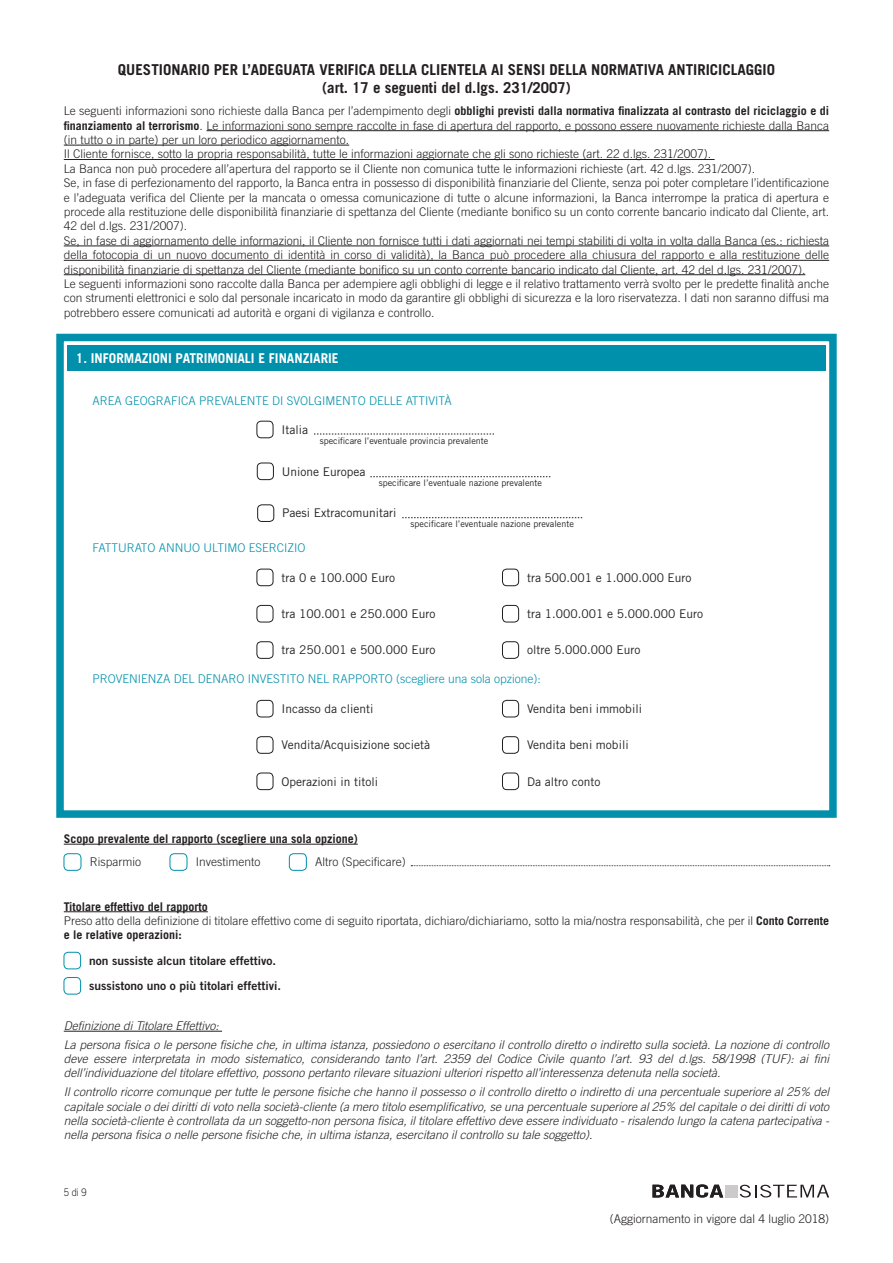
<style>
.page{position:relative;width:893px;height:1263px;background:#fff}
.page>*{position:absolute;margin:0;border:0;box-sizing:border-box;transform-origin:0 0}
.t1{font:700 15px/18px "Trade Gothic LT Std";color:#231f20;text-align:center}
.t2{font:700 13.5px "Trade Gothic LT Std";color:#fff}
.t3{font:300 12px/14.4px "Trade Gothic LT Std";color:#231f20;text-align:justify}
.t4{font:italic 300 12px/14.4px "Trade Gothic LT Std";color:#231f20;text-align:justify}
.t5{font:12px "Trade Gothic LT Std";color:#231f20}
.t6{font:300 12px "Trade Gothic LT Std";color:#0090ab}
.t7{font:700 12px "Trade Gothic LT Std";color:#231f20}
.t8{font:12px "Trade Gothic LT Std Bd 2";color:#231f20}
.t9{font:300 10.5px "Trade Gothic LT Std";color:#231f20;scale:.9 1}
.t10{font:9px "Trade Gothic LT Std";color:#231f20}
.s1{font-weight:700}
</style>
<div class="page">
<svg style="left:652px;top:1184px;width:71px;height:13px"></svg>
<svg style="left:740px;top:1185px;width:89px;height:12px"></svg>
<div style="left:725px;top:1185px;width:13px;height:12px;background:#cdcacb"></div>
<hr style="left:206px;top:130px;width:623px;height:1px;background:#231f20">
<hr style="left:64px;top:145px;width:285px;height:1px;background:#231f20">
<hr style="left:64px;top:159px;width:651px;height:1px;background:#231f20">
<hr style="left:64px;top:246px;width:765px;height:1px;background:#231f20">
<hr style="left:64px;top:260px;width:765px;height:1px;background:#231f20">
<hr style="left:64px;top:274px;width:741px;height:1px;background:#231f20">
<hr style="left:64px;top:1031px;width:158px;height:1px;background:#231f20">
<svg style="left:56px;top:333px;width:781px;height:485px"></svg>
<div style="left:257px;top:569px;width:16px;height:17px;border:1px solid #231f20;border-radius:4px"></div>
<div style="left:502px;top:569px;width:17px;height:17px;border:1px solid #231f20;border-radius:4px"></div>
<div style="left:257px;top:605px;width:16px;height:17px;border:1px solid #231f20;border-radius:4px"></div>
<div style="left:502px;top:605px;width:17px;height:17px;border:1px solid #231f20;border-radius:4px"></div>
<div style="left:257px;top:641px;width:16px;height:17px;border:1px solid #231f20;border-radius:4px"></div>
<div style="left:502px;top:641px;width:17px;height:17px;border:1px solid #231f20;border-radius:4px"></div>
<div style="left:257px;top:700px;width:16px;height:17px;border:1px solid #231f20;border-radius:4px"></div>
<div style="left:502px;top:700px;width:17px;height:17px;border:1px solid #231f20;border-radius:4px"></div>
<div style="left:257px;top:736px;width:16px;height:17px;border:1px solid #231f20;border-radius:4px"></div>
<div style="left:502px;top:736px;width:17px;height:17px;border:1px solid #231f20;border-radius:4px"></div>
<div style="left:257px;top:773px;width:16px;height:17px;border:1px solid #231f20;border-radius:4px"></div>
<div style="left:502px;top:773px;width:17px;height:17px;border:1px solid #231f20;border-radius:4px"></div>
<svg style="left:314px;top:434px;width:180px;height:1px"></svg>
<div style="left:257px;top:421px;width:16px;height:17px;border:1px solid #231f20;border-radius:4px"></div>
<div style="left:257px;top:463px;width:17px;height:17px;border:1px solid #231f20;border-radius:4px"></div>
<div style="left:257px;top:505px;width:17px;height:17px;border:1px solid #231f20;border-radius:4px"></div>
<svg style="left:370px;top:476px;width:180px;height:1px"></svg>
<svg style="left:402px;top:517px;width:180px;height:1px"></svg>
<div style="left:67px;top:345px;width:759px;height:26px;background:#0090ab"></div>
<hr style="left:64px;top:844px;width:294px;height:1px;background:#231f20">
<div style="left:64px;top:853px;width:17px;height:17px;border:1px solid #0090ab;border-radius:4px"></div>
<div style="left:170px;top:853px;width:17px;height:17px;border:1px solid #0090ab;border-radius:4px"></div>
<div style="left:289px;top:853px;width:18px;height:17px;border:1px solid #0090ab;border-radius:4px"></div>
<svg style="left:411px;top:865px;width:419px;height:1px"></svg>
<hr style="left:64px;top:911px;width:144px;height:1px;background:#231f20">
<div style="left:64px;top:952px;width:17px;height:17px;border:1px solid #0090ab;border-radius:4px"></div>
<div style="left:64px;top:977px;width:17px;height:17px;border:1px solid #0090ab;border-radius:4px"></div>
<p class="t1" style="left:118px;top:60px;width:658px">QUESTIONARIO PER L’ADEGUATA VERIFICA DELLA CLIENTELA AI SENSI DELLA NORMATIVA ANTIRICICLAGGIO (art. 17 e seguenti del d.lgs. 231/2007)</p>
<p class="t3" style="left:64px;top:103px;width:767px">Le seguenti informazioni sono richieste dalla Banca per l’adempimento degli <span class="s1">obblighi previsti dalla normativa finalizzata al contrasto del riciclaggio e di finanziamento al terrorismo</span>. Le informazioni sono sempre raccolte in fase di apertura del rapporto, e possono essere nuovamente richieste dalla Banca (in tutto o in parte) per un loro periodico aggiornamento.</p>
<p class="t3" style="left:64px;top:147px;width:649px">Il Cliente fornisce, sotto la propria responsabilità, tutte le informazioni aggiornate che gli sono richieste (art. 22 d.lgs. 231/2007).</p>
<p class="t3" style="left:64px;top:161px;width:693px">La Banca non può procedere all’apertura del rapporto se il Cliente non comunica tutte le informazioni richieste (art. 42 d.lgs. 231/2007).</p>
<p class="t3" style="left:64px;top:175px;width:767px">Se, in fase di perfezionamento del rapporto, la Banca entra in possesso di disponibilità finanziarie del Cliente, senza poi poter completare l’identificazione e l’adeguata verifica del Cliente per la mancata o omessa comunicazione di tutte o alcune informazioni, la Banca interrompe la pratica di apertura e procede alla restituzione delle disponibilità finanziarie di spettanza del Cliente (mediante bonifico su un conto corrente bancario indicato dal Cliente, art.<br>42 del d.lgs. 231/2007).</p>
<p class="t3" style="left:64px;top:233px;width:767px">Se, in fase di aggiornamento delle informazioni, il Cliente non fornisce tutti i dati aggiornati nei tempi stabiliti di volta in volta dalla Banca (es.: richiesta della fotocopia di un nuovo documento di identità in corso di validità), la Banca può procedere alla chiusura del rapporto e alla restituzione delle disponibilità finanziarie di spettanza del Cliente (mediante bonifico su un conto corrente bancario indicato dal Cliente, art. 42 del d.lgs. 231/2007).</p>
<p class="t3" style="left:64px;top:276px;width:767px">Le seguenti informazioni sono raccolte dalla Banca per adempiere agli obblighi di legge e il relativo trattamento verrà svolto per le predette finalità anche con strumenti elettronici e solo dal personale incaricato in modo da garantire gli obblighi di sicurezza e la loro riservatezza. I dati non saranno diffusi ma potrebbero essere comunicati ad autorità e organi di vigilanza e controllo.</p>
<p class="t2" style="left:76px;top:350px;width:264px">1. INFORMAZIONI PATRIMONIALI E FINANZIARIE</p>
<p class="t6" style="left:92px;top:394px;width:361px">AREA GEOGRAFICA PREVALENTE DI SVOLGIMENTO DELLE ATTIVITÀ</p>
<p class="t10" style="left:320px;top:435px;width:170px">specificare l’eventuale provincia prevalente</p>
<p class="t10" style="left:379px;top:478px;width:165px">specificare l’eventuale nazione prevalente</p>
<p class="t10" style="left:411px;top:519px;width:165px">specificare l’eventuale nazione prevalente</p>
<p class="t5" style="left:281px;top:422px;width:28px">Italia</p>
<p class="t5" style="left:282px;top:464px;width:85px">Unione Europea</p>
<p class="t5" style="left:282px;top:506px;width:116px">Paesi Extracomunitari</p>
<p class="t6" style="left:92px;top:541px;width:214px">FATTURATO ANNUO ULTIMO ESERCIZIO</p>
<p class="t5" style="left:281px;top:570px;width:115px">tra 0 e 100.000 Euro</p>
<p class="t5" style="left:527px;top:570px;width:166px">tra 500.001 e 1.000.000 Euro</p>
<p class="t5" style="left:281px;top:606px;width:155px">tra 100.001 e 250.000 Euro</p>
<p class="t5" style="left:527px;top:606px;width:177px">tra 1.000.001 e 5.000.000 Euro</p>
<p class="t5" style="left:281px;top:643px;width:155px">tra 250.001 e 500.000 Euro</p>
<p class="t5" style="left:527px;top:643px;width:115px">oltre 5.000.000 Euro</p>
<p class="t6" style="left:92px;top:672px;width:450px">PROVENIENZA DEL DENARO INVESTITO NEL RAPPORTO (scegliere una sola opzione):</p>
<p class="t5" style="left:281px;top:701px;width:93px">Incasso da clienti</p>
<p class="t5" style="left:527px;top:701px;width:116px">Vendita beni immobili</p>
<p class="t5" style="left:281px;top:738px;width:150px">Vendita/Acquisizione società</p>
<p class="t5" style="left:527px;top:738px;width:103px">Vendita beni mobili</p>
<p class="t5" style="left:281px;top:774px;width:98px">Operazioni in titoli</p>
<p class="t5" style="left:527px;top:774px;width:75px">Da altro conto</p>
<p class="t7" style="left:64px;top:831px;width:295px">Scopo prevalente del rapporto (scegliere una sola opzione)</p>
<p class="t3" style="left:90px;top:855px;width:53px">Risparmio</p>
<p class="t3" style="left:196px;top:855px;width:66px">Investimento</p>
<p class="t3" style="left:315px;top:855px;width:92px">Altro (Specificare)</p>
<p class="t7" style="left:64px;top:899px;width:146px">Titolare effettivo del rapporto</p>
<p class="t3" style="left:64px;top:913px;width:767px">Preso atto della definizione di titolare effettivo come di seguito riportata, dichiaro/dichiariamo, sotto la mia/nostra responsabilità, che per il <span class="s1">Conto Corrente e le relative operazioni:</span></p>
<p class="t8" style="left:89px;top:953px;width:188px">non sussiste alcun titolare effettivo.</p>
<p class="t8" style="left:89px;top:978px;width:193px">sussistono uno o più titolari effettivi.</p>
<p class="t4" style="left:64px;top:1019px;width:156px">Definizione di Titolare Effettivo:</p>
<p class="t4" style="left:64px;top:1037px;width:767px">La persona fisica o le persone fisiche che, in ultima istanza, possiedono o esercitano il controllo diretto o indiretto sulla società. La nozione di controllo deve essere interpretata in modo sistematico, considerando tanto l’art. 2359 del Codice Civile quanto l’art. 93 del d.lgs. 58/1998 (TUF): ai fini dell’individuazione del titolare effettivo, possono pertanto rilevare situazioni ulteriori rispetto all’interessenza detenuta nella società.</p>
<p class="t4" style="left:64px;top:1085px;width:767px">Il controllo ricorre comunque per tutte le persone fisiche che hanno il possesso o il controllo diretto o indiretto di una percentuale superiore al 25% del capitale sociale o dei diritti di voto nella società-cliente (a mero titolo esemplificativo, se una percentuale superiore al 25% del capitale o dei diritti di voto nella società-cliente è controllata da un soggetto-non persona fisica, il titolare effettivo deve essere individuato - risalendo lungo la catena partecipativa - nella persona fisica o nelle persone fisiche che, in ultima istanza, esercitano il controllo su tale soggetto).</p>
<p class="t9" style="left:64px;top:1185px;width:27px">5 di 9</p>
<p class="t3" style="left:610px;top:1211px;width:221px">(Aggiornamento in vigore dal 4 luglio 2018)</p>
</div>
